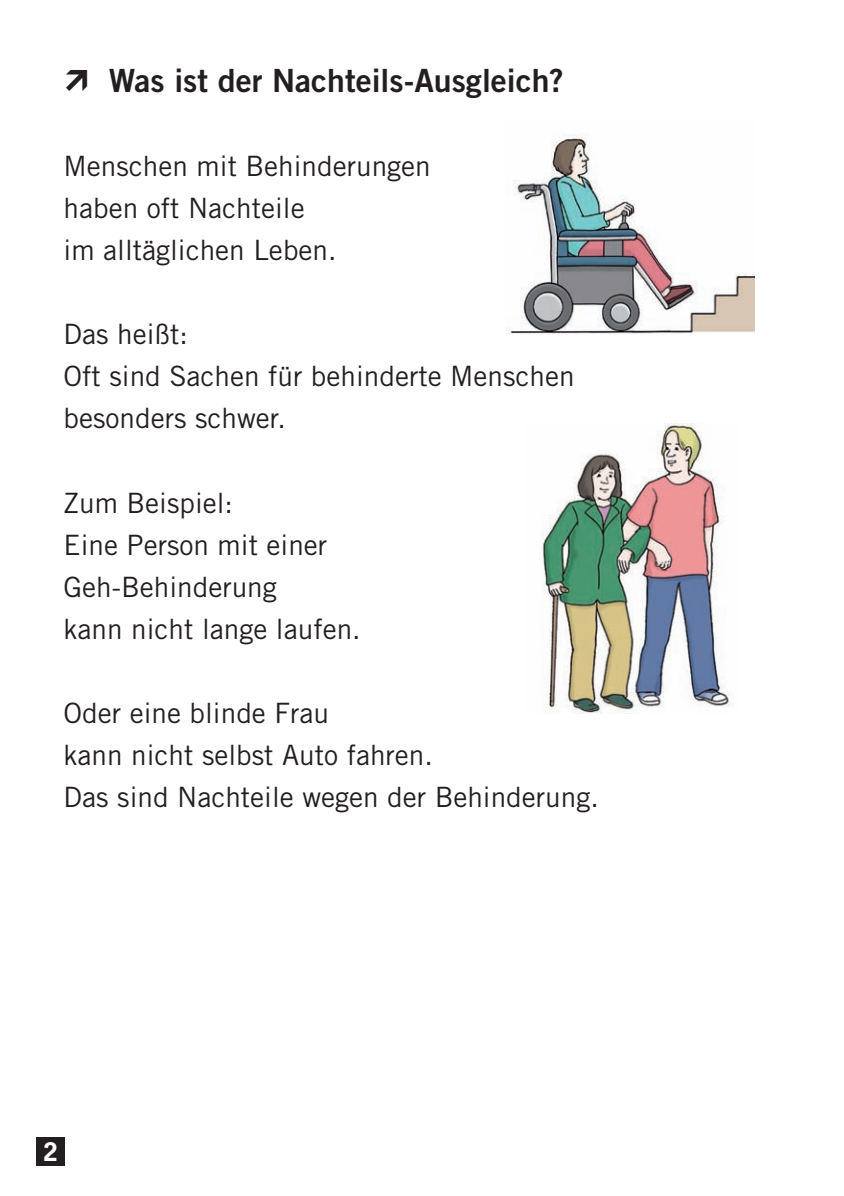
<style>
.page{position:relative;width:844px;height:1196px;background:#fff}
.page>*{position:absolute;margin:0;border:0;box-sizing:border-box;transform-origin:0 0}
.t1{font:32px "Trade Gothic LT Std Bd 2";color:#231f20}
.t2{font:28px/42px "Trade Gothic LT Std";color:#231f20}
.t3{font:700 24px "News Gothic Std";color:#fff}
</style>
<div class="page">
<div style="left:36px;top:1136px;width:29px;height:29px;background:#231f20"></div>
<img style="left:506px;top:133px;width:248px;height:201px">
<img style="left:541px;top:423px;width:192px;height:290px">
<p class="t1" style="left:109px;top:61px;width:456px">Was ist der Nachteils-Ausgleich?</p>
<p class="t2" style="left:64px;top:145px;width:369px">Menschen mit Behinderungen haben oft Nachteile<br>im alltäglichen Leben.</p>
<p class="t2" style="left:64px;top:313px;width:512px">Das heißt:<br>Oft sind Sachen für behinderte Menschen besonders schwer.</p>
<p class="t2" style="left:64px;top:481px;width:299px">Zum Beispiel:<br>Eine Person mit einer<br>Geh-Behinderung<br>kann nicht lange laufen.</p>
<p class="t2" style="left:64px;top:691px;width:537px">Oder eine blinde Frau<br>kann nicht selbst Auto fahren.<br>Das sind Nachteile wegen der Behinderung.</p>
<p class="t3" style="left:43px;top:1135px;width:16px">2</p>
</div>
